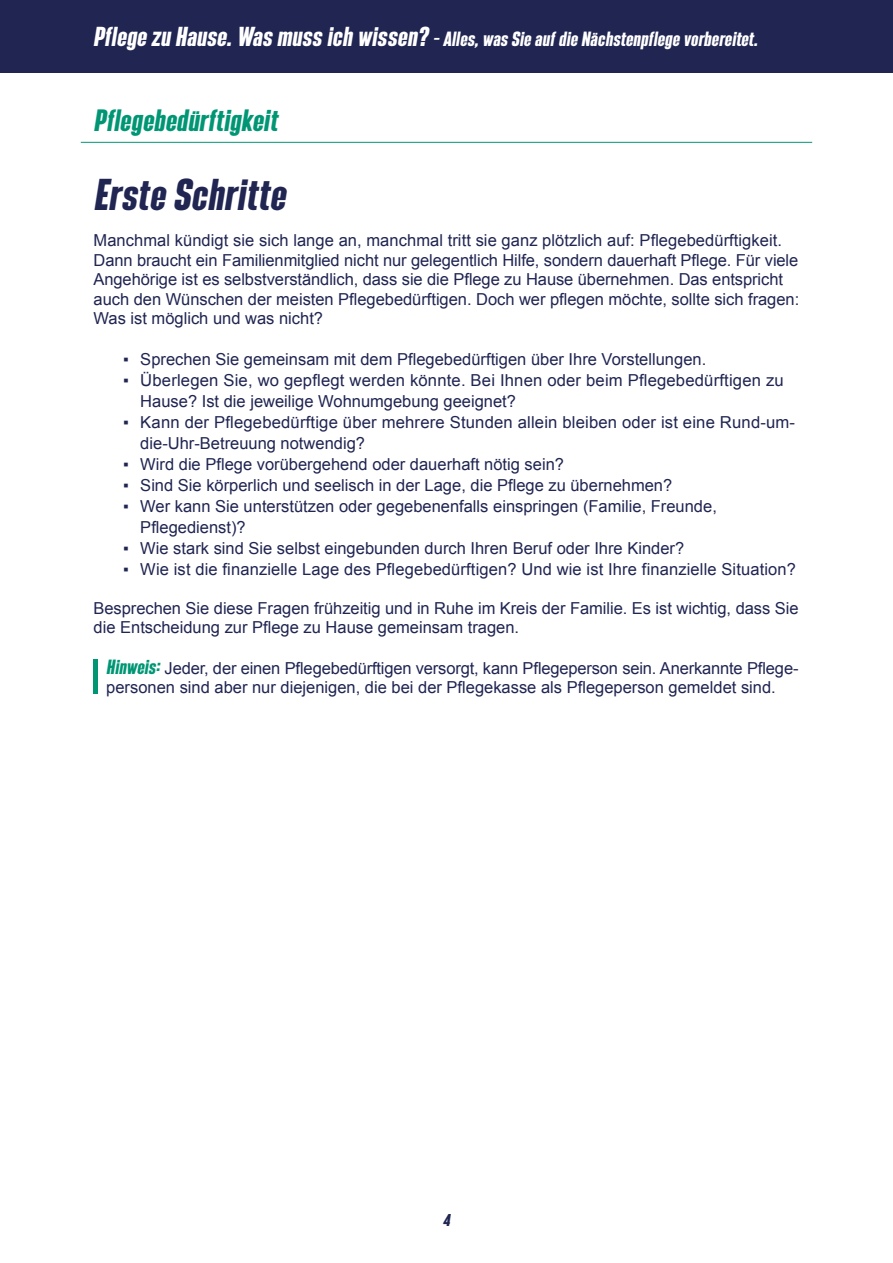
<style>
.page{position:relative;width:893px;height:1263px;background:#fff}
.page>*{position:absolute;margin:0;border:0;box-sizing:border-box;transform-origin:0 0}
.Große_Header_26_pt{font:italic 600 39px "SEBLACK";letter-spacing:.02em;color:#202552}
.Kapitelheader{font:italic 600 27px "SEBLACK";letter-spacing:.02em;color:#009674}
.t1{font:italic 600 18px "SEBLACK";letter-spacing:.02em;color:#fff}
.Großer_Fließtext_Intro_13pt{font:16.5px/19.5px "Arial";color:#202552}
.norm_text_kasten{font:16.5px/19.5px "Arial";color:#202552}
.normaler_fließtext{font:16.5px/19.5px "Arial";letter-spacing:-.005em;color:#202552}
.t2{font:italic 600 15px "SEBLACK";color:#202552}
.s1{font-size:24px}
.s2{font-family:"SEBLACK";font-weight:600;font-style:italic;font-size:18px;color:#009674}
</style>
<div class="page">
<hr style="left:81px;top:142px;width:731px;height:1px;background:#009674">
<hr style="left:94px;top:659px;width:4px;height:34px;background:#009674">
<div style="left:0;top:0;width:893px;height:72px;background:#202552"></div>
<p class="t1" style="left:93px;top:28px;width:666px"><span class="s1">Pflege zu Hause. Was muss ich wissen?</span> – Alles, was Sie auf die Nächstenpflege vorbereitet.</p>
<p class="Kapitelheader" style="left:94px;top:104px;width:185px">Pflegebedürftigkeit</p>
<h1 class="Große_Header_26_pt" style="left:94px;top:171px;width:193px">Erste Schritte</h1>
<p class="Großer_Fließtext_Intro_13pt" style="left:94px;top:231px;width:707px">Manchmal kündigt sie sich lange an, manchmal tritt sie ganz plötzlich auf: Pflegebedürftigkeit.<br>Dann braucht ein Familienmitglied nicht nur gelegentlich Hilfe, sondern dauerhaft Pflege. Für viele Angehörige ist es selbstverständlich, dass sie die Pflege zu Hause übernehmen. Das entspricht auch den Wünschen der meisten Pflegebedürftigen. Doch wer pflegen möchte, sollte sich fragen:<br>Was ist möglich und was nicht?</p>
<p class="Großer_Fließtext_Intro_13pt" style="left:123px;top:349px;width:584px">▪ Sprechen Sie gemeinsam mit dem Pflegebedürftigen über Ihre Vorstellungen.</p>
<p class="Großer_Fließtext_Intro_13pt" style="left:140px;top:370px;width:645px;line-height:21px;text-indent:-17px">▪ Überlegen Sie, wo gepflegt werden könnte. Bei Ihnen oder beim Pflegebedürftigen zu<br>Hause? Ist die jeweilige Wohnumgebung geeignet?</p>
<p class="Großer_Fließtext_Intro_13pt" style="left:140px;top:412px;width:656px;line-height:21px;text-indent:-17px">▪ Kann der Pflegebedürftige über mehrere Stunden allein bleiben oder ist eine Rund-um&shy;die-Uhr-Betreuung notwendig?</p>
<p class="Großer_Fließtext_Intro_13pt" style="left:123px;top:454px;width:442px">▪ Wird die Pflege vorübergehend oder dauerhaft nötig sein?</p>
<p class="Großer_Fließtext_Intro_13pt" style="left:123px;top:475px;width:550px">▪ Sind Sie körperlich und seelisch in der Lage, die Pflege zu übernehmen?</p>
<p class="Großer_Fließtext_Intro_13pt" style="left:140px;top:496px;width:578px;line-height:21px;text-indent:-17px">▪ Wer kann Sie unterstützen oder gegebenenfalls einspringen (Familie, Freunde,<br>Pflegedienst)?</p>
<p class="Großer_Fließtext_Intro_13pt" style="left:123px;top:538px;width:562px">▪ Wie stark sind Sie selbst eingebunden durch Ihren Beruf oder Ihre Kinder?</p>
<p class="Großer_Fließtext_Intro_13pt" style="left:123px;top:559px;width:674px">▪ Wie ist die finanzielle Lage des Pflegebedürftigen? Und wie ist Ihre finanzielle Situation?</p>
<p class="normaler_fließtext" style="left:94px;top:598px;width:706px">Besprechen Sie diese Fragen frühzeitig und in Ruhe im Kreis der Familie. Es ist wichtig, dass Sie die Entscheidung zur Pflege zu Hause gemeinsam tragen.</p>
<p class="norm_text_kasten" style="left:106px;top:658px;width:694px"><span class="s2">Hinweis:</span> Jeder, der einen Pflegebedürftigen versorgt, kann Pflegeperson sein. Anerkannte Pflege&shy;personen sind aber nur diejenigen, die bei der Pflegekasse als Pflegeperson gemeldet sind.</p>
<p class="t2" style="left:443px;top:1211px;width:9px">4</p>
</div>
